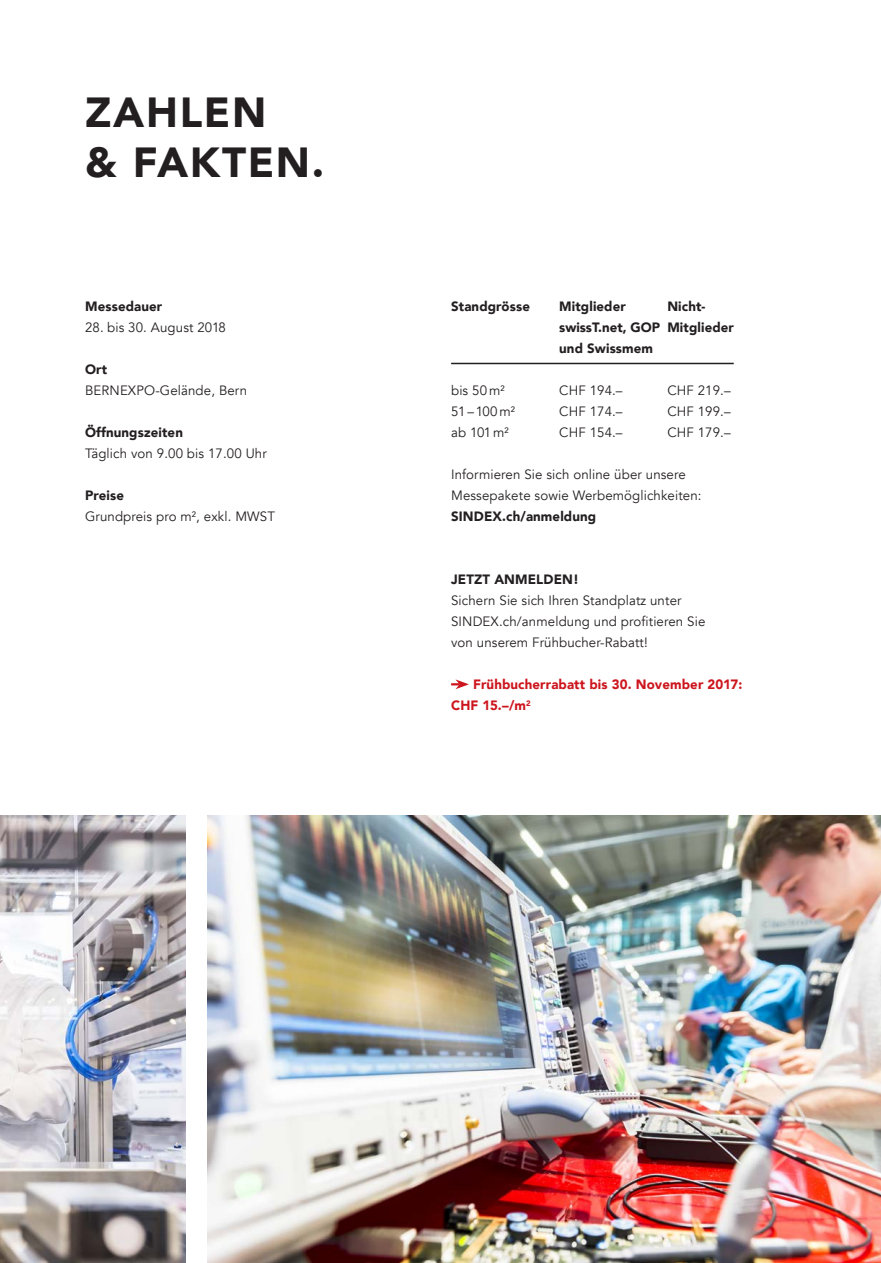
<style>
.page{position:relative;width:881px;height:1263px;background:#fff}
.page>*{position:absolute;margin:0;border:0;box-sizing:border-box;transform-origin:0 0}
.t1{font:900 42px/50.4px "Avenir";letter-spacing:.04em;color:#231f20}
.t2{font:13.5px/21px "Avenir";letter-spacing:.01em;color:#231f20}
.t3{font:900 13.5px/21px "Avenir";letter-spacing:.01em;color:#231f20}
.t4{font:900 13.5px/21px "Avenir";letter-spacing:.01em;color:#cd151d}
.s1{font-weight:900}
</style>
<div class="page">
<img style="left:0;top:815px;width:186px;height:448px">
<img style="left:207px;top:815px;width:673px;height:448px">
<svg style="left:451px;top:679px;width:18px;height:10px"></svg>
<hr style="left:451px;top:363px;width:282px;height:1px;background:#231f20">
<h1 class="t1" style="left:85px;top:86px;width:241px">ZAHLEN<br>&amp; FAKTEN.</h1>
<p class="t3" style="left:85px;top:296px;width:79px">Messedauer</p>
<p class="t2" style="left:85px;top:317px;width:142px">28. bis 30. August 2018</p>
<p class="t3" style="left:85px;top:359px;width:24px">Ort</p>
<p class="t2" style="left:85px;top:380px;width:163px">BERNEXPO-Gelände, Bern</p>
<p class="t3" style="left:85px;top:422px;width:99px">Öffnungszeiten</p>
<p class="t2" style="left:85px;top:443px;width:183px">Täglich von 9.00 bis 17.00 Uhr</p>
<p class="t2" style="left:85px;top:485px;width:191px"><span class="s1">Preise<br></span>Grundpreis pro m<sup>2</sup>, exkl. MWST</p>
<p class="t3" style="left:451px;top:296px;width:80px">Standgrösse</p>
<p class="t3" style="left:559px;top:296px;width:68px">Mitglieder</p>
<p class="t3" style="left:559px;top:296px;width:176px;text-indent:108px">Nicht&shy;swissT.net, GOP Mitglieder und Swissmem</p>
<p class="t2" style="left:451px;top:380px;width:55px">bis 50 m<sup>2</sup></p>
<p class="t2" style="left:559px;top:380px;width:65px">CHF 194.–</p>
<p class="t2" style="left:667px;top:380px;width:65px">CHF 219.–</p>
<p class="t2" style="left:451px;top:401px;width:65px">51 – 100 m<sup>2</sup></p>
<p class="t2" style="left:559px;top:401px;width:65px">CHF 174.–</p>
<p class="t2" style="left:667px;top:401px;width:65px">CHF 199.–</p>
<p class="t2" style="left:451px;top:422px;width:59px">ab 101 m<sup>2</sup></p>
<p class="t2" style="left:559px;top:422px;width:65px">CHF 154.–</p>
<p class="t2" style="left:667px;top:422px;width:65px">CHF 179.–</p>
<p class="t2" style="left:451px;top:464px;width:252px">Informieren Sie sich online über unsere<br>Messepakete sowie Werbemöglichkeiten:</p>
<p class="t3" style="left:451px;top:506px;width:146px">SINDEX.ch/anmeldung</p>
<p class="t3" style="left:451px;top:569px;width:129px">JETZT ANMELDEN!</p>
<p class="t2" style="left:451px;top:590px;width:256px">Sichern Sie sich Ihren Standplatz unter<br>SINDEX.ch/anmeldung und profitieren Sie von unserem Frühbucher-Rabatt!</p>
<p class="t4" style="left:451px;top:674px;width:292px;text-indent:22px">Frühbucherrabatt bis 30. November 2017:<br>CHF 15.–/m<sup>2</sup></p>
</div>
